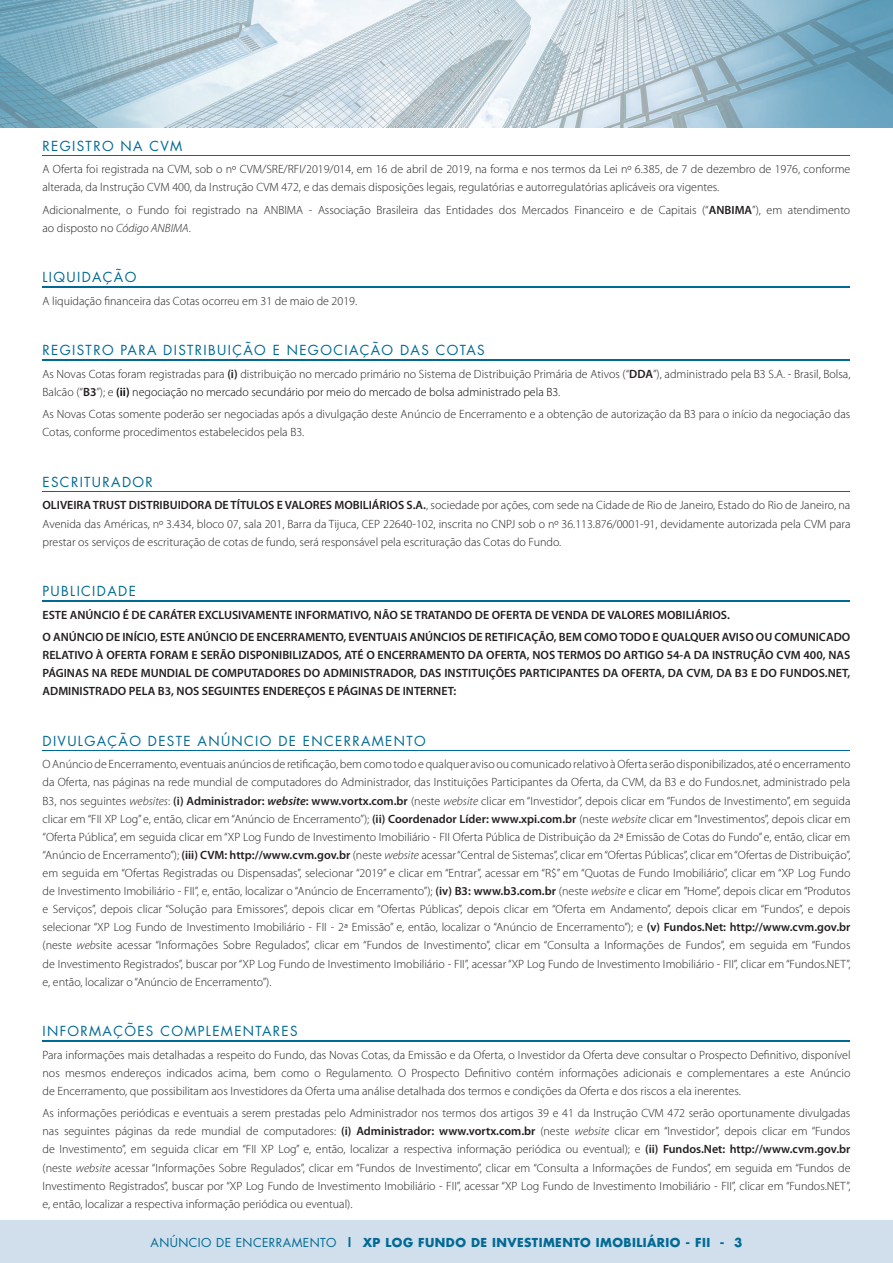
<style>
.page{position:relative;width:893px;height:1263px;background:#fff}
.page>*{position:absolute;margin:0;border:0;box-sizing:border-box;transform-origin:0 0}
.t1{font:13.5px "Futura";letter-spacing:.1em;color:#006a95}
.t2{font:300 12px/18.1px "Myriad Pro";color:#231f20}
.t3{font:600 12px/18.1px "Myriad Pro";color:#231f20}
.t4{font:700 12px "Futura";letter-spacing:.035em;color:#006a95}
.s1{font-weight:600}
.s2{font-style:italic}
.s3{font-weight:600;color:#000001}
.s4{color:#000001}
.s5{font-weight:600;font-style:italic}
.s6{font-weight:400}
</style>
<div class="page">
<div style="left:0;top:1220px;width:893px;height:43px;background:#d1deeb"></div>
<img style="left:0;top:0;width:893px;height:127px">
<hr style="left:43px;top:155px;width:807px;height:1px;background:#006a95">
<hr style="left:43px;top:156px;width:807px;height:1px;background:#006a95">
<hr style="left:43px;top:287px;width:807px;height:1px;background:#006a95">
<hr style="left:43px;top:360px;width:807px;height:1px;background:#006a95">
<hr style="left:43px;top:491px;width:807px;height:1px;background:#006a95">
<hr style="left:43px;top:492px;width:807px;height:1px;background:#006a95">
<hr style="left:43px;top:600px;width:807px;height:1px;background:#006a95">
<hr style="left:43px;top:601px;width:807px;height:1px;background:#006a95">
<hr style="left:43px;top:750px;width:807px;height:1px;background:#006a95">
<hr style="left:43px;top:751px;width:807px;height:1px;background:#006a95">
<hr style="left:43px;top:1040px;width:807px;height:1px;background:#006a95">
<hr style="left:43px;top:1041px;width:807px;height:1px;background:#006a95">
<p class="t1" style="left:43px;top:137px;width:141px">REGISTRO NA CVM</p>
<p class="t2" style="left:43px;top:160px;width:809px">A Oferta foi registrada na CVM, sob o nº CVM/SRE/RFI/2019/014, em 16 de abril de 2019, na forma e nos termos da Lei nº 6.385, de 7 de dezembro de 1976, conforme alterada, da Instrução CVM 400, da Instrução CVM 472, e das demais disposições legais, regulatórias e autorregulatórias aplicáveis ora vigentes.</p>
<p class="t2" style="left:43px;top:201px;width:809px">Adicionalmente, o Fundo foi registrado na ANBIMA - Associação Brasileira das Entidades dos Mercados Financeiro e de Capitais (“<span class="s1">ANBIMA</span>”), em atendimento ao disposto no <span class="s2">Código ANBIMA</span>.</p>
<p class="t1" style="left:43px;top:268px;width:95px">LIQUIDAÇÃO</p>
<p class="t2" style="left:43px;top:292px;width:316px">A liquidação financeira das Cotas ocorreu em 31 de maio de 2019.</p>
<p class="t1" style="left:43px;top:341px;width:444px">REGISTRO PARA DISTRIBUIÇÃO E NEGOCIAÇÃO DAS COTAS</p>
<p class="t2" style="left:43px;top:365px;width:809px">As Novas Cotas foram registradas para <span class="s1">(i)</span> distribuição no mercado primário no Sistema de Distribuição Primária de Ativos (“<span class="s1">DDA</span>”), administrado pela B3 S.A. - Brasil, Bolsa,<br>Balcão (“<span class="s1">B3</span>”); e <span class="s3">(ii)</span> <span class="s4">negociação no mercado secundário por meio do mercado de bolsa administrado pela B3</span>.</p>
<p class="t2" style="left:43px;top:405px;width:809px">As Novas Cotas somente poderão ser negociadas após a divulgação deste Anúncio de Encerramento e a obtenção de autorização da B3 para o início da negociação das<br>Cotas, conforme procedimentos estabelecidos pela B3.</p>
<p class="t1" style="left:43px;top:473px;width:112px">ESCRITURADOR</p>
<p class="t2" style="left:43px;top:496px;width:809px;text-align:justify"><span class="s1">OLIVEIRA TRUST DISTRIBUIDORA DE TÍTULOS E VALORES MOBILIÁRIOS S.A.</span>, sociedade por ações, com sede na Cidade de Rio de Janeiro, Estado do Rio de Janeiro, na Avenida das Américas, nº 3.434, bloco 07, sala 201, Barra da Tijuca, CEP 22640-102, inscrita no CNPJ sob o nº 36.113.876/0001-91, devidamente autorizada pela CVM para prestar os serviços de escrituração de cotas de fundo, será responsável pela escrituração das Cotas do Fundo.</p>
<p class="t1" style="left:43px;top:582px;width:95px">PUBLICIDADE</p>
<p class="t3" style="left:43px;top:603px;width:809px;line-height:22.4px">ESTE ANÚNCIO É DE CARÁTER EXCLUSIVAMENTE INFORMATIVO, NÃO SE TRATANDO DE OFERTA DE VENDA DE VALORES MOBILIÁRIOS.<br>O ANÚNCIO DE INÍCIO, ESTE ANÚNCIO DE ENCERRAMENTO, EVENTUAIS ANÚNCIOS DE RETIFICAÇÃO, BEM COMO TODO E QUALQUER AVISO OU COMUNICADO</p>
<p class="t3" style="left:43px;top:646px;width:809px;text-align:justify">RELATIVO À OFERTA FORAM E SERÃO DISPONIBILIZADOS, ATÉ O ENCERRAMENTO DA OFERTA, NOS TERMOS DO ARTIGO 54-A DA INSTRUÇÃO CVM 400, NAS PÁGINAS NA REDE MUNDIAL DE COMPUTADORES DO ADMINISTRADOR, DAS INSTITUIÇÕES PARTICIPANTES DA OFERTA, DA CVM, DA B3 E DO FUNDOS.NET, ADMINISTRADO PELA B3, NOS SEGUINTES ENDEREÇOS E PÁGINAS DE INTERNET:</p>
<p class="t1" style="left:43px;top:732px;width:385px">DIVULGAÇÃO DESTE ANÚNCIO DE ENCERRAMENTO</p>
<p class="t2" style="left:43px;top:755px;width:809px;text-align:justify">O Anúncio de Encerramento, eventuais anúncios de retificação, bem como todo e qualquer aviso ou comunicado relativo à Oferta serão disponibilizados, até o encerramento da Oferta, nas páginas na rede mundial de computadores do Administrador, das Instituições Participantes da Oferta, da CVM, da B3 e do Fundos.net, administrado pela B3, nos seguintes <span class="s2">websites</span>: <span class="s1">(i) Administrador:</span> <span class="s5">website</span><span class="s1">: www.vortx.com.br</span> (neste <span class="s2">website</span> clicar em “Investidor”, depois clicar em “Fundos de Investimento”, em seguida clicar em “FII XP Log” e, então, clicar em “Anúncio de Encerramento”); <span class="s1">(ii) Coordenador Líder: www.xpi.com.br</span> (neste <span class="s2">website</span> clicar em “Investimentos”, depois clicar em “Oferta Pública”, em seguida clicar em “XP Log Fundo de Investimento Imobiliário - FII Oferta Pública de Distribuição da 2ª Emissão de Cotas do Fundo” e, então, clicar em “Anúncio de Encerramento”); <span class="s1">(iii) CVM: http://www.cvm.gov.br</span> (neste <span class="s2">website</span> acessar “Central de Sistemas”, clicar em “Ofertas Públicas”, clicar em “Ofertas de Distribuição”, em seguida em “Ofertas Registradas ou Dispensadas”, selecionar “2019” e clicar em “Entrar”, acessar em “R$” em “Quotas de Fundo Imobiliário”, clicar em “XP Log Fundo de Investimento Imobiliário - FII”, e, então, localizar o “Anúncio de Encerramento”); <span class="s1">(iv) B3: www.b3.com.br</span> (neste <span class="s2">website</span> e clicar em ”Home”, depois clicar em “Produtos e Serviços”, depois clicar “Solução para Emissores”, depois clicar em “Ofertas Públicas”, depois clicar em “Oferta em Andamento”, depois clicar em “Fundos”, e depois selecionar “XP Log Fundo de Investimento Imobiliário - FII - 2ª Emissão” e, então, localizar o “Anúncio de Encerramento”); e <span class="s1">(v) Fundos.Net: http://www.cvm.gov.br </span>(neste <span class="s2">web</span>site acessar “Informações Sobre Regulados”, clicar em “Fundos de Investimento”, clicar em “Consulta a Informações de Fundos”, em seguida em “Fundos de Investimento Registrados”, buscar por “XP Log Fundo de Investimento Imobiliário - FII”, acessar “XP Log Fundo de Investimento Imobiliário - FII”, clicar em “Fundos.NET”, e, então, localizar o “Anúncio de Encerramento”).</p>
<p class="t1" style="left:43px;top:1022px;width:257px">INFORMAÇÕES COMPLEMENTARES</p>
<p class="t2" style="left:43px;top:1046px;width:809px;text-align:justify">Para informações mais detalhadas a respeito do Fundo, das Novas Cotas, da Emissão e da Oferta, o Investidor da Oferta deve consultar o Prospecto Definitivo, disponível nos mesmos endereços indicados acima, bem como o Regulamento. O Prospecto Definitivo contém informações adicionais e complementares a este Anúncio de Encerramento, que possibilitam aos Investidores da Oferta uma análise detalhada dos termos e condições da Oferta e dos riscos a ela inerentes.</p>
<p class="t2" style="left:43px;top:1104px;width:809px;text-align:justify">As informações periódicas e eventuais a serem prestadas pelo Administrador nos termos dos artigos 39 e 41 da Instrução CVM 472 serão oportunamente divulgadas nas seguintes páginas da rede mundial de computadores: <span class="s1">(i) Administrador: www.vortx.com.br</span> (neste <span class="s2">website</span> clicar em “Investidor”, depois clicar em “Fundos de Investimento”, em seguida clicar em “FII XP Log” e, então, localizar a respectiva informação periódica ou eventual); e <span class="s1">(ii) Fundos.Net: http://www.cvm.gov.br </span>(neste <span class="s2">website</span> acessar “Informações Sobre Regulados”, clicar em “Fundos de Investimento”, clicar em “Consulta a Informações de Fundos”, em seguida em “Fundos de Investimento Registrados”, buscar por “XP Log Fundo de Investimento Imobiliário - FII”, acessar “XP Log Fundo de Investimento Imobiliário - FII”, clicar em “Fundos.NET”, e, então, localizar a respectiva informação periódica ou eventual).</p>
<p class="t4" style="left:150px;top:1234px;width:593px"><span class="s6">ANÚNCIO DE ENCERRAMENTO</span> | XP LOG FUNDO DE INVESTIMENTO IMOBILIÁRIO - FII - 3</p>
</div>
